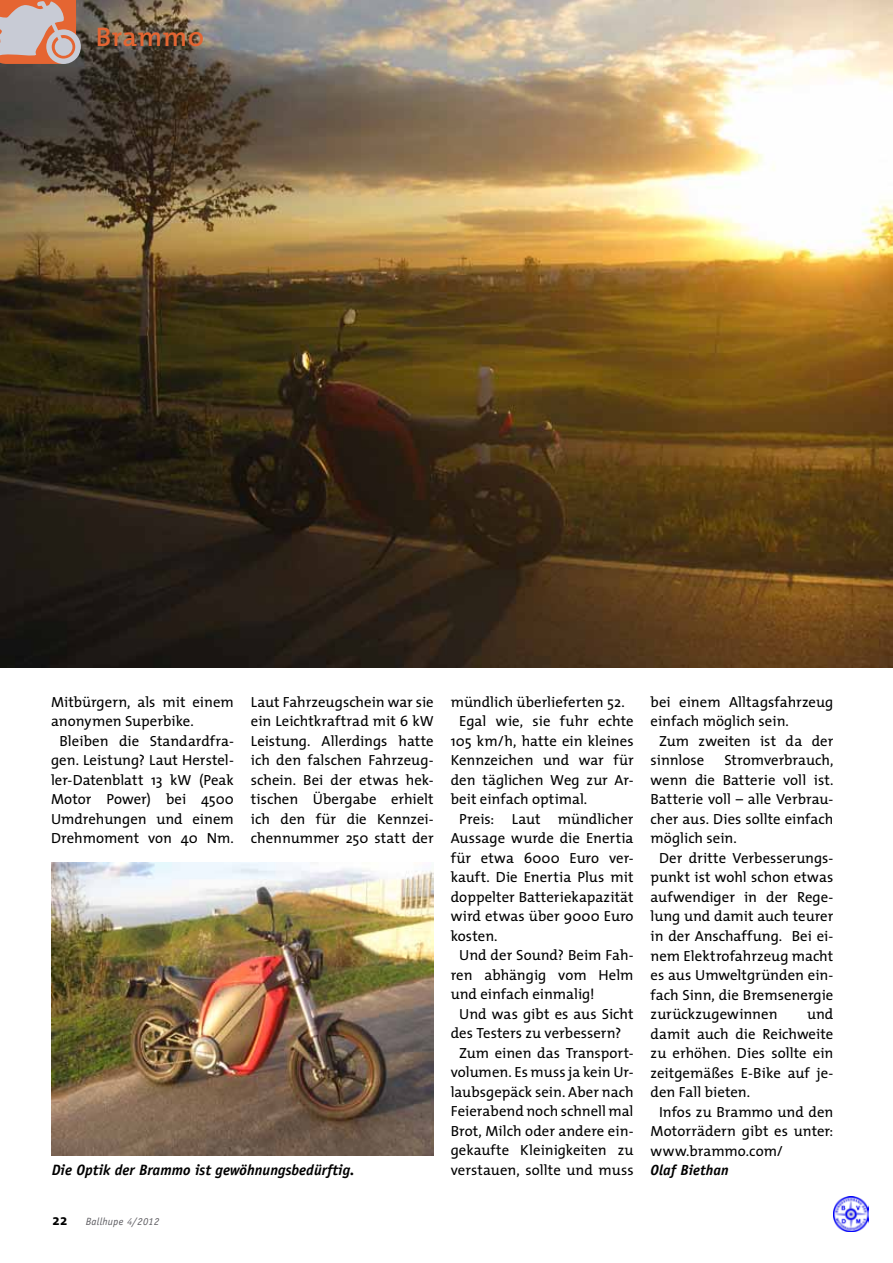
<style>
.page{position:relative;width:893px;height:1263px;background:#fff}
.page>*{position:absolute;margin:0;border:0;box-sizing:border-box;transform-origin:0 0}
.t1{font:600 27px "T Mix";letter-spacing:.025em;color:#e56532}
.t2{font:italic 700 15px "Officina Sans Std";color:#000}
.t3{font:700 15px "T Mix";color:#000}
.t4{font:14.7px/19.5px "T Mix";letter-spacing:.005em;color:#000;text-align:justify}
.t5{font:italic 700 14.7px "Officina Sans Std";letter-spacing:.005em;color:#000}
.t6{font:italic 10.5px "Officina Sans Std";letter-spacing:.025em;color:#5c5b60}
.s1{color:#757378}
</style>
<div class="page">
<img style="left:834px;top:1196px;width:35px;height:35px">
<img style="left:0;top:0;width:893px;height:668px">
<svg style="left:0;top:0;width:81px;height:64px;background:#cca194"></svg>
<img style="left:51px;top:863px;width:383px;height:292px">
<h1 class="t1" style="left:96px;top:15px;width:110px">Bramm0</h1>
<p class="t4" style="left:51px;top:691px;width:184px">Mitbürgern, als mit einem</p>
<p class="t4" style="left:51px;top:711px;width:144px">anonymen Superbike.</p>
<p class="t4" style="left:60px;top:730px;width:176px">Bleiben die Standardfra-</p>
<p class="t4" style="left:51px;top:750px;width:184px">gen. Leistung? Laut Herstel-</p>
<p class="t4" style="left:51px;top:769px;width:184px">ler-Datenblatt 13 kW (Peak</p>
<p class="t4" style="left:51px;top:789px;width:184px">Motor Power) bei 4500</p>
<p class="t4" style="left:51px;top:808px;width:184px">Umdrehungen und einem</p>
<p class="t4" style="left:51px;top:828px;width:184px">Drehmoment von 40 Nm.</p>
<p class="t4" style="left:251px;top:691px;width:184px">Laut Fahrzeugschein war sie ein Leichtkraftrad mit 6 kW Leistung. Allerdings hatte ich den falschen Fahrzeug&shy;schein. Bei der etwas hek&shy;tischen Übergabe erhielt ich den für die Kennzei&shy;chennummer 250 statt der</p>
<p class="t4" style="left:451px;top:691px;width:176px">mündlich überlieferten 52.</p>
<p class="t4" style="left:651px;top:692px;width:184px">bei einem Alltagsfahrzeug</p>
<p class="t4" style="left:651px;top:711px;width:140px">einfach möglich sein.</p>
<p class="t4" style="left:659px;top:731px;width:176px">Zum zweiten ist da der</p>
<p class="t4" style="left:651px;top:750px;width:55px">sinnlose</p>
<p class="t4" style="left:724px;top:750px;width:111px">Stromverbrauch,</p>
<p class="t4" style="left:651px;top:770px;width:184px">wenn die Batterie voll ist.</p>
<p class="t4" style="left:651px;top:789px;width:184px">Batterie voll – alle Verbrau-</p>
<p class="t4" style="left:651px;top:809px;width:184px">cher aus. Dies sollte einfach</p>
<p class="t4" style="left:651px;top:828px;width:88px">möglich sein.</p>
<p class="t4" style="left:659px;top:848px;width:176px">Der dritte Verbesserungs-</p>
<p class="t4" style="left:651px;top:867px;width:184px">punkt ist wohl schon etwas</p>
<p class="t4" style="left:651px;top:887px;width:184px">aufwendiger in der Rege-</p>
<p class="t4" style="left:651px;top:906px;width:184px">lung und damit auch teurer</p>
<p class="t4" style="left:651px;top:926px;width:184px">in der Anschaffung. Bei ei-</p>
<p class="t4" style="left:651px;top:945px;width:184px">nem Elektrofahrzeug macht</p>
<p class="t4" style="left:651px;top:965px;width:184px">es aus Umweltgründen ein-</p>
<p class="t4" style="left:651px;top:984px;width:184px">fach Sinn, die Bremsenergie</p>
<p class="t4" style="left:651px;top:1004px;width:128px">zurückzugewinnen</p>
<p class="t4" style="left:807px;top:1004px;width:28px">und</p>
<p class="t4" style="left:651px;top:1023px;width:184px">damit auch die Reichweite</p>
<p class="t4" style="left:651px;top:1043px;width:184px">zu erhöhen. Dies sollte ein</p>
<p class="t4" style="left:651px;top:1062px;width:184px">zeitgemäßes E-Bike auf je-</p>
<p class="t4" style="left:651px;top:1082px;width:101px">den Fall bieten.</p>
<p class="t4" style="left:659px;top:1101px;width:176px">Infos zu Brammo und den</p>
<p class="t4" style="left:651px;top:1121px;width:184px">Motorrädern gibt es unter:</p>
<p class="t4" style="left:651px;top:1140px;width:134px">www.brammo.com/</p>
<p class="t4" style="left:459px;top:711px;width:176px">Egal wie, sie fuhr echte</p>
<p class="t4" style="left:451px;top:730px;width:184px">105 km/h, hatte ein kleines</p>
<p class="t4" style="left:451px;top:750px;width:184px">Kennzeichen und war für</p>
<p class="t4" style="left:451px;top:770px;width:184px">den täglichen Weg zur Ar-</p>
<p class="t4" style="left:451px;top:789px;width:138px">beit einfach optimal.</p>
<p class="t4" style="left:459px;top:809px;width:176px">Preis: Laut mündlicher</p>
<p class="t4" style="left:451px;top:828px;width:184px">Aussage wurde die Enertia</p>
<p class="t4" style="left:451px;top:848px;width:184px">für etwa 6000 Euro ver-</p>
<p class="t4" style="left:451px;top:867px;width:184px">kauft. Die Enertia Plus mit</p>
<p class="t4" style="left:451px;top:887px;width:184px">doppelter Batteriekapazität</p>
<p class="t4" style="left:451px;top:906px;width:184px">wird etwas über 9000 Euro</p>
<p class="t4" style="left:451px;top:926px;width:48px">kosten.</p>
<p class="t4" style="left:459px;top:945px;width:176px">Und der Sound? Beim Fah-</p>
<p class="t4" style="left:451px;top:965px;width:184px">ren abhängig vom Helm</p>
<p class="t4" style="left:451px;top:984px;width:145px">und einfach einmalig!</p>
<p class="t4" style="left:459px;top:1004px;width:176px">Und was gibt es aus Sicht</p>
<p class="t4" style="left:451px;top:1023px;width:172px">des Testers zu verbessern?</p>
<p class="t4" style="left:459px;top:1043px;width:176px">Zum einen das Transport-</p>
<p class="t4" style="left:451px;top:1062px;width:184px">volumen. Es muss ja kein Ur-</p>
<p class="t4" style="left:451px;top:1082px;width:184px">laubsgepäck sein. Aber nach</p>
<p class="t4" style="left:451px;top:1101px;width:184px">Feierabend noch schnell mal</p>
<p class="t4" style="left:451px;top:1121px;width:184px">Brot, Milch oder andere ein-</p>
<p class="t4" style="left:451px;top:1140px;width:184px">gekaufte Kleinigkeiten zu</p>
<p class="t4" style="left:451px;top:1160px;width:184px">verstauen, sollte und muss</p>
<p class="t2" style="left:52px;top:1160px;width:304px">Die Optik der Brammo ist gewöhnungsbedürftig.</p>
<p class="t5" style="left:651px;top:1161px;width:80px">Olaf Biethan</p>
<p class="t3" style="left:52px;top:1207px;width:16px">22</p>
<p class="t6" style="left:86px;top:1215px;width:75px">Ballhupe <span class="s1">4</span>/2012</p>
</div>
